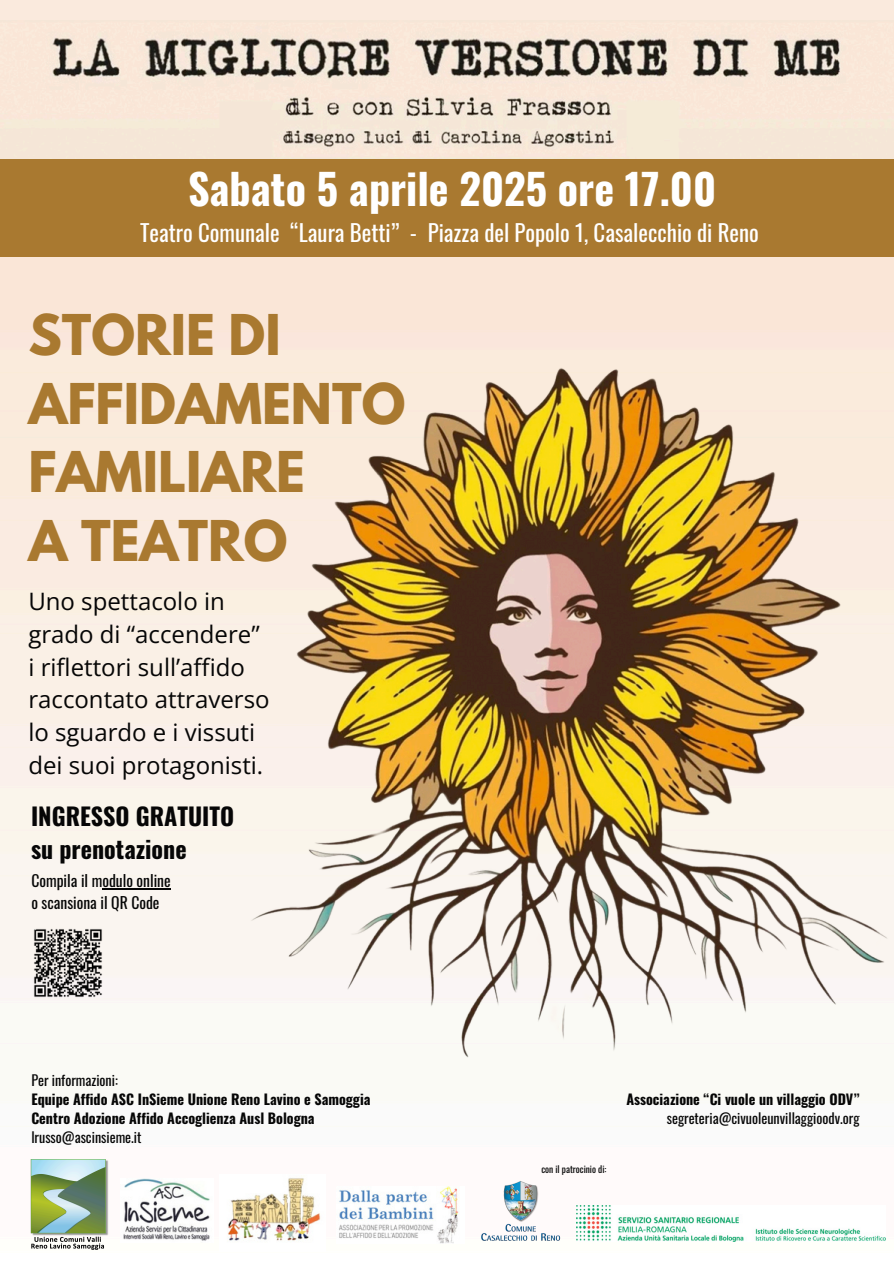
<style>
.page{position:relative;width:894px;height:1264px;background:#fff}
.page>*{position:absolute;margin:0;border:0;box-sizing:border-box;transform-origin:0 0}
.t1{font:700 49.8px/68.6px "League Spartan";color:#a97930}
.t2{font:700 42px "Oswald";color:#fff}
.t3{font:24px/32.7px "Open Sans";color:#060606}
.t4{font:700 24px/32.7px "Oswald";color:#060606}
.t5{font:22.8px "Oswald";color:#fff}
.t6{font:15.6px/21.3px "Oswald";color:#060606}
.t7{font:700 14.1px/19.2px "Oswald";color:#060606}
.t8{font:14.1px/19.2px "Oswald";color:#060606;text-align:right}
.t9{font:9.3px "Oswald";color:#060606}
.s1{font-weight:400}
.s2{font-weight:700}
</style>
<div class="page">
<img style="left:0;top:132px;width:893px;height:1112px">
<div style="left:0;top:155px;width:893px;height:102px;background:#a97930"></div>
<img style="left:199px;top:346px;width:694px;height:765px">
<div style="left:0;top:0;width:893px;height:132px;background:#faeadd"></div>
<img style="left:1px;top:37px;width:892px;height:121px">
<img style="left:120px;top:1178px;width:94px;height:64px">
<img style="left:220px;top:1174px;width:105px;height:70px">
<img style="left:336px;top:1186px;width:128px;height:57px">
<img style="left:28px;top:1159px;width:80px;height:91px">
<img style="left:27px;top:922px;width:81px;height:81px">
<img style="left:478px;top:1178px;width:84px;height:64px">
<img style="left:576px;top:1205px;width:309px;height:36px">
<hr style="left:102px;top:888px;width:69px;height:1px;background:#060606">
<p class="t2" style="left:188px;top:156px;width:529px">Sabato 5 aprile 2025 ore 17.00</p>
<p class="t5" style="left:140px;top:215px;width:620px">Teatro Comunale “Laura Betti” - Piazza del Popolo 1, Casalecchio di Reno</p>
<h1 class="t1" style="left:28px;top:307px;width:378px">STORIE DI<br>AFFIDAMENTO<br>FAMILIARE<br>A TEATRO</h1>
<h2 class="t3" style="left:28px;top:584px;width:243px">Uno spettacolo in grado di “accendere” i riflettori sull’affido raccontato attraverso lo sguardo e i vissuti dei suoi protagonisti.</h2>
<h3 class="t4" style="left:31px;top:799px;width:204px">INGRESSO GRATUITO su prenotazione</h3>
<h3 class="t6" style="left:31px;top:869px;width:141px">Compila il modulo online o scansiona il QR Code</h3>
<p class="t7" style="left:31px;top:1069px;width:340px"><span class="s1">Per informazioni:<br></span>Equipe Affido ASC InSieme Unione Reno Lavino e Samoggia Centro Adozione Affido Accoglienza Ausl Bologna <span class="s1">lrusso@ascinsieme.it</span></p>
<h4 class="t9" style="left:541px;top:1161px;width:66px">con il patrocinio di:</h4>
<p class="t8" style="left:626px;top:1088px;width:234px"><span class="s2">Associazione “Ci vuole un villaggio ODV” </span>segreteria@civuoleunvillaggioodv.org</p>
</div>
